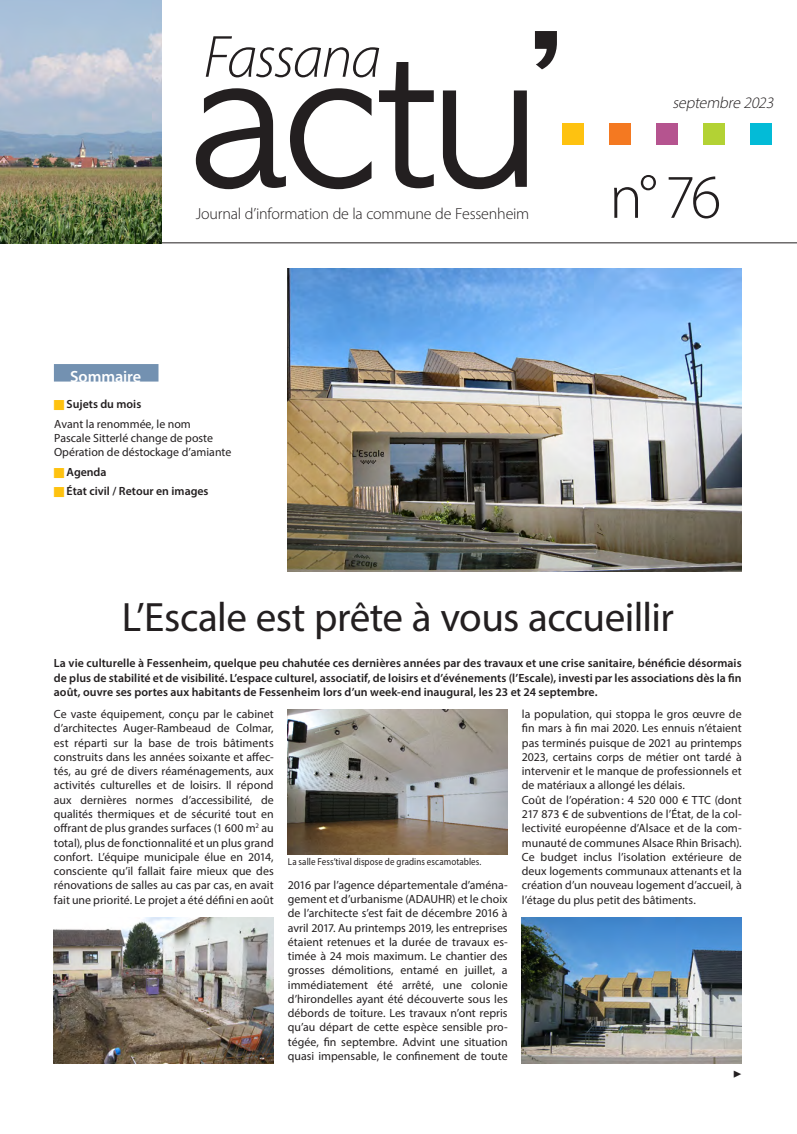
<style>
.page{position:relative;width:797px;height:1134px;background:#fff}
.page>*{position:absolute;margin:0;border:0;box-sizing:border-box;transform-origin:0 0}
.t1{font:180px "Apple Gothic";color:#231f20}
.t2{font:300 62.5px "Myriad Pro";color:#231f20}
.t3{font:italic 300 60px "Myriad Pro";letter-spacing:-.03em;color:#231f20}
.Titre_Une{font:41.12px "Myriad Pro";letter-spacing:-.015em;color:#231f20}
.t4{font:600 16.25px "Myriad Pro";letter-spacing:-.005em;color:#fff}
.t5{font:300 16px "Myriad Pro";letter-spacing:-.015em;color:#231f20}
.Textes_9_5{font:italic 300 16px "Myriad Pro";color:#231f20}
.t6{font:15px "Minion Pro";color:#231f20}
.Textes_9_5-2{font:11.88px/14.2px "Myriad Pro";color:#231f20;text-align:justify}
.Textes_9_5_Sb{font:600 11.88px/14.2px "Myriad Pro";color:#231f20}
.Textes_9_5_Sb-2{font:11.88px/19.6px "Myriad Pro";color:#231f20}
.Légende_8{font:10px "Myriad Pro";letter-spacing:.005em;color:#231f20;scale:.9 1}
.s1{font-weight:600}
</style>
<div class="page">
<hr style="left:0;top:242px;width:796px;height:1px;background:#231f20">
<img style="left:0;top:0;width:162px;height:243px">
<div style="left:609px;top:124px;width:21px;height:21px;background:#f47921"></div>
<div style="left:656px;top:124px;width:21px;height:21px;background:#b5548f"></div>
<div style="left:703px;top:124px;width:21px;height:21px;background:#b3d234"></div>
<div style="left:562px;top:124px;width:21px;height:21px;background:#fec210"></div>
<div style="left:750px;top:124px;width:21px;height:21px;background:#03bbd7"></div>
<div style="left:54px;top:364px;width:104px;height:17px;background:#7391b1"></div>
<img style="left:288px;top:268px;width:453px;height:303px">
<img style="left:54px;top:917px;width:220px;height:145px">
<img style="left:288px;top:709px;width:219px;height:145px">
<img style="left:522px;top:917px;width:219px;height:145px">
<p class="t1" style="left:190px;top:19px;width:376px">actu’</p>
<p class="t5" style="left:196px;top:204px;width:335px">Journal d’information de la commune de Fessenheim</p>
<p class="t3" style="left:203px;top:21px;width:179px">Fassana</p>
<p class="Textes_9_5" style="left:672px;top:93px;width:106px">septembre 2023</p>
<p class="t2" style="left:609px;top:159px;width:113px">n° 76</p>
<p class="t4" style="left:70px;top:365px;width:73px">Sommaire</p>
<p class="Textes_9_5_Sb-2" style="left:54px;top:394px;width:138px;text-indent:12px"><span class="s1">Sujets du mois<br></span>Avant la renommée, le nom</p>
<p class="Textes_9_5_Sb-2" style="left:54px;top:430px;width:179px;line-height:14px">Pascale Sitterlé change de poste<br>Opération de déstockage d’amiante</p>
<p class="Textes_9_5_Sb" style="left:67px;top:461px;width:143px;line-height:19.6px">Agenda<br>État civil / Retour en images</p>
<p class="Titre_Une" style="left:122px;top:591px;width:553px">L’Escale est prête à vous accueillir</p>
<p class="Textes_9_5_Sb" style="left:54px;top:656px;width:689px;text-align:justify">La vie culturelle à Fessenheim, quelque peu chahutée ces dernières années par des travaux et une crise sanitaire, bénéficie désormais de plus de stabilité et de visibilité. L’espace culturel, associatif, de loisirs et d’événements (l’Escale), investi par les associations dès la fin août, ouvre ses portes aux habitants de Fessenheim lors d’un week-end inaugural, les 23 et 24 septembre.</p>
<p class="Textes_9_5-2" style="left:54px;top:706px;width:221px">Ce vaste équipement, conçu par le cabinet d’architectes Auger-Rambeaud de Colmar, est réparti sur la base de trois bâtiments construits dans les années soixante et affec&shy;tés, au gré de divers réaménagements, aux activités culturelles et de loisirs. Il répond aux dernières normes d’accessibilité, de qualités thermiques et de sécurité tout en offrant de plus grandes surfaces (1 600 m<sup>2</sup> au total), plus de fonctionnalité et un plus grand confort. L’équipe municipale élue en 2014, consciente qu’il fallait faire mieux que des rénovations de salles au cas par cas, en avait fait une priorité. Le projet a été défini en août</p>
<p class="Légende_8" style="left:288px;top:855px;width:216px">La salle Fess’tival dispose de gradins escamotables.</p>
<p class="Textes_9_5-2" style="left:288px;top:877px;width:221px">2016 par l’agence départementale d’aména&shy;gement et d’urbanisme (ADAUHR) et le choix de l’architecte s’est fait de décembre 2016 à avril 2017. Au printemps 2019, les entreprises étaient retenues et la durée de travaux es&shy;timée à 24 mois maximum. Le chantier des grosses démolitions, entamé en juillet, a immédiatement été arrêté, une colonie d’hirondelles ayant été découverte sous les débords de toiture. Les travaux n’ont repris qu’au départ de cette espèce sensible pro&shy;tégée, fin septembre. Advint une situation quasi impensable, le confinement de toute</p>
<p class="Textes_9_5-2" style="left:522px;top:706px;width:221px;text-align:left">la population, qui stoppa le gros œuvre de fin mars à fin mai 2020. Les ennuis n’étaient pas terminés puisque de 2021 au printemps 2023, certains corps de métier ont tardé à intervenir et le manque de professionnels et de matériaux a allongé les délais.<br>Coût de l’opération: 4 520 000 € TTC (dont 217 873 € de subventions de l’État, de la col&shy;lectivité européenne d’Alsace et de la com&shy;munauté de communes Alsace Rhin Brisach).<br>Ce budget inclus l’isolation extérieure de deux logements communaux attenants et la création d’un nouveau logement d’accueil, à l’étage du plus petit des bâtiments.</p>
<p class="t6" style="left:732px;top:1062px;width:11px">▶</p>
</div>
